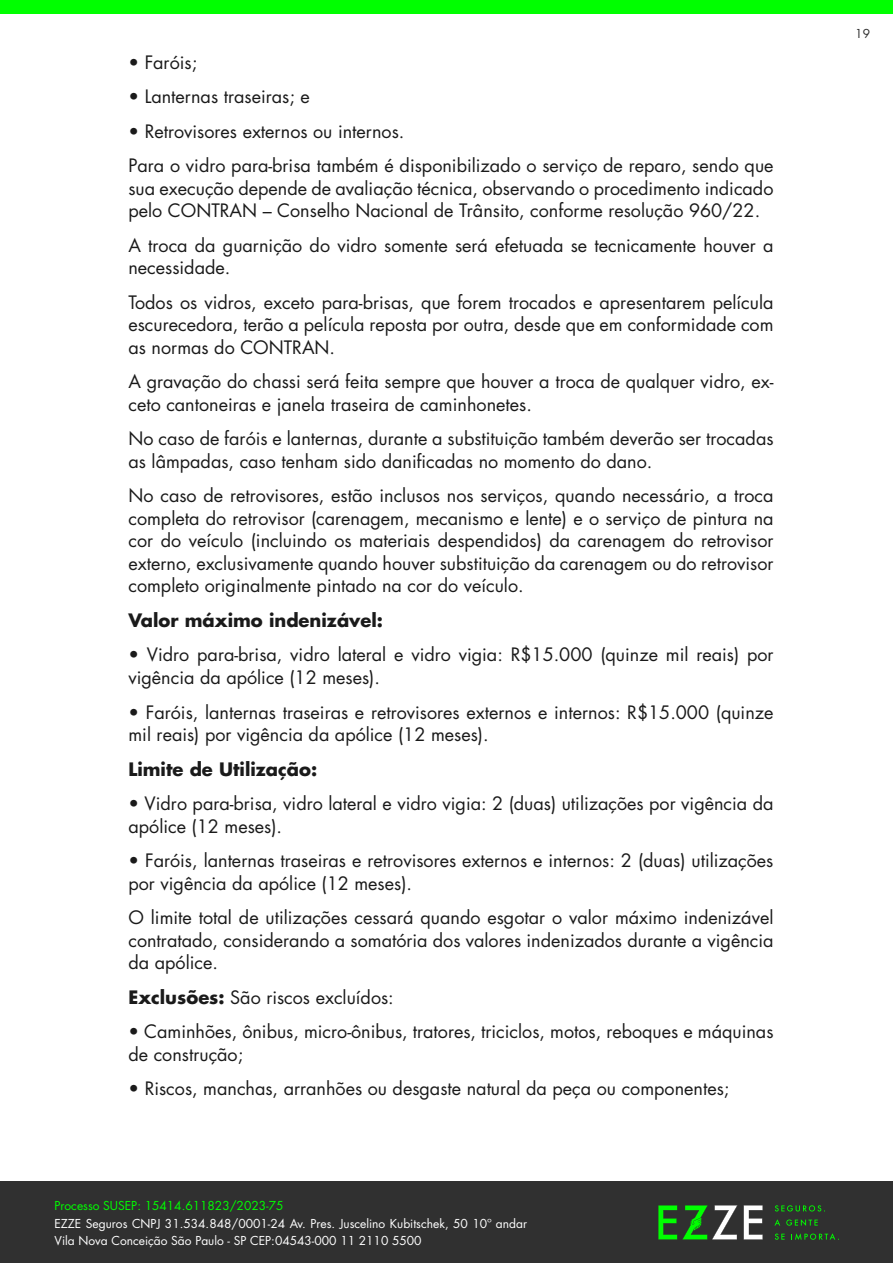
<style>
.page{position:relative;width:893px;height:1263px;background:#fff}
.page>*{position:absolute;margin:0;border:0;box-sizing:border-box;transform-origin:0 0}
.t1{font:18px/22.5px "Futura Std";color:#1a1a1a}
.t2{font:700 18px "Futura Std";color:#1a1a1a}
.t3{font:12px/16.5px "Futura Std";color:#fff}
.t4{font:12px "Futura Std";color:#0f0}
.t5{font:12px "Futura Std";color:#303030}
.s1{font-weight:700}
</style>
<div class="page">
<div style="left:0;top:0;width:893px;height:13px;background:#0f0"></div>
<div style="left:0;top:1182px;width:893px;height:81px;background:#303030"></div>
<svg style="left:658px;top:1205px;width:105px;height:35px"></svg>
<svg style="left:775px;top:1205px;width:50px;height:6px"></svg>
<svg style="left:774px;top:1219px;width:6px;height:6px"></svg>
<svg style="left:786px;top:1219px;width:32px;height:7px"></svg>
<svg style="left:775px;top:1233px;width:10px;height:7px"></svg>
<svg style="left:791px;top:1233px;width:48px;height:7px"></svg>
<p class="t1" style="left:128px;top:51px;width:70px">• Faróis;</p>
<p class="t1" style="left:128px;top:86px;width:183px">• Lanternas traseiras; e</p>
<p class="t1" style="left:128px;top:114px;width:647px;line-height:34.5px">• Retrovisores externos ou internos.<br>Para o vidro para-brisa também é disponibilizado o serviço de reparo, sendo que</p>
<p class="t1" style="left:128px;top:177px;width:646px">sua execução depende de avaliação técnica, observando o procedimento indicado pelo CONTRAN – Conselho Nacional de Trânsito, conforme resolução 960/22.</p>
<p class="t1" style="left:128px;top:234px;width:647px">A troca da guarnição do vidro somente será efetuada se tecnicamente houver a necessidade.</p>
<p class="t1" style="left:128px;top:291px;width:647px;text-align:justify">Todos os vidros, exceto para-brisas, que forem trocados e apresentarem película escurecedora, terão a película reposta por outra, desde que em conformidade com as normas do CONTRAN.</p>
<p class="t1" style="left:128px;top:371px;width:646px">A gravação do chassi será feita sempre que houver a troca de qualquer vidro, ex&shy;ceto cantoneiras e janela traseira de caminhonetes.</p>
<p class="t1" style="left:128px;top:428px;width:647px">No caso de faróis e lanternas, durante a substituição também deverão ser trocadas as lâmpadas, caso tenham sido danificadas no momento do dano.</p>
<p class="t1" style="left:128px;top:485px;width:647px;text-align:justify">No caso de retrovisores, estão inclusos nos serviços, quando necessário, a troca completa do retrovisor (carenagem, mecanismo e lente) e o serviço de pintura na cor do veículo (incluindo os materiais despendidos) da carenagem do retrovisor externo, exclusivamente quando houver substituição da carenagem ou do retrovisor completo originalmente pintado na cor do veículo.</p>
<p class="t2" style="left:128px;top:608px;width:256px">Valor máximo indenizável:</p>
<p class="t1" style="left:128px;top:644px;width:647px">• Vidro para-brisa, vidro lateral e vidro vigia: R$15.000 (quinze mil reais) por vigência da apólice (12 meses).</p>
<p class="t1" style="left:128px;top:701px;width:647px">• Faróis, lanternas traseiras e retrovisores externos e internos: R$15.000 (quinze mil reais) por vigência da apólice (12 meses).</p>
<p class="t2" style="left:128px;top:757px;width:190px">Limite de Utilização:</p>
<p class="t1" style="left:128px;top:792px;width:647px">• Vidro para-brisa, vidro lateral e vidro vigia: 2 (duas) utilizações por vigência da apólice (12 meses).</p>
<p class="t1" style="left:128px;top:849px;width:646px">• Faróis, lanternas traseiras e retrovisores externos e internos: 2 (duas) utilizações por vigência da apólice (12 meses).</p>
<p class="t1" style="left:128px;top:906px;width:646px;text-align:justify">O limite total de utilizações cessará quando esgotar o valor máximo indenizável contratado, considerando a somatória dos valores indenizados durante a vigência da apólice.</p>
<p class="t1" style="left:128px;top:986px;width:267px"><span class="s1">Exclusões:</span> São riscos excluídos:</p>
<p class="t1" style="left:128px;top:1020px;width:647px">• Caminhões, ônibus, micro-ônibus, tratores, triciclos, motos, reboques e máquinas de construção;</p>
<p class="t1" style="left:128px;top:1077px;width:602px">• Riscos, manchas, arranhões ou desgaste natural da peça ou componentes;</p>
<p class="t4" style="left:55px;top:1198px;width:230px">Processo SUSEP: 15414.611823/2023-75</p>
<p class="t3" style="left:55px;top:1216px;width:474px">EZZE Seguros CNPJ 31.534.848/0001-24 Av. Pres. Juscelino Kubitschek, 50 10º andar<br>Vila Nova Conceição São Paulo - SP CEP:04543-000 11 2110 5500</p>
<p class="t5" style="left:855px;top:25px;width:16px">19</p>
</div>
